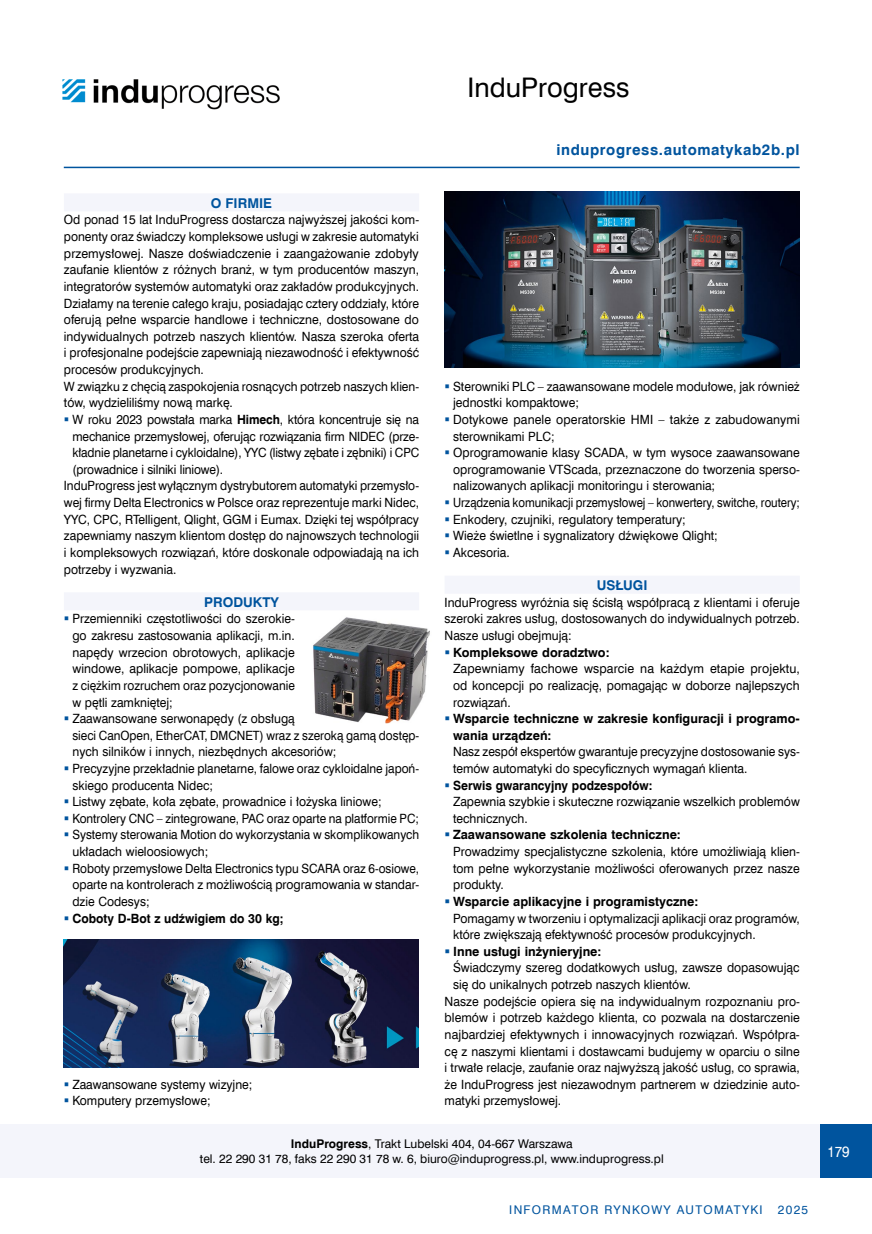
<style>
.page{position:relative;width:872px;height:1234px;background:#fff}
.page>*{position:absolute;margin:0;border:0;box-sizing:border-box;transform-origin:0 0}
.prezFirma{font:27px "Swis 721 EU";color:#000}
.PrezWwwLewa{font:700 15px "Swis 721 EU";letter-spacing:.04em;color:#00549e}
.t1{font:15px "Swis 721 EU";color:#fff;scale:.9 1}
.prezŚródtytuł{font:700 13.5px "Swis 721 EU";color:#00549e}
.prezPodstawowy{font:12.75px/16.6px "Swis 721 EU";color:#000;text-align:justify;scale:.95 1}
.prezPodstawowy-2{font:12.75px/16.6px "Swis 721 EU";color:#000;scale:.94 1}
.prezPodstawowy-3{font:12.75px/16.6px "Swis 721 EU";color:#000;scale:.96 1}
.prezPodstawowy-4{font:12.75px/16.6px "Swis 721 EU";color:#000;scale:.93 1}
.t2{font:700 12.75px/16.6px "Swis 721 EU";color:#000}
.prezPodstawowy-5{font:12.75px/16.6px "Swis 721 EU";color:#000;text-align:justify}
.prezPodstawowy-6{font:12.75px "Swis 721 EU";color:#000;scale:.89 1}
.t3{font:700 12.75px "Swis 721 EU";color:#000;scale:.95 1}
.prezPodstawowy-7{font:12.75px "Swis 721 EU";color:#000;scale:.92 1}
.prezStopka{font:12px "Swis 721 EU";color:#000}
.t4{font:12px "Swis 721 EU";letter-spacing:.11em;color:#00549e}
.s1{font-weight:700}
</style>
<div class="page">
<div style="left:0;top:1124px;width:872px;height:53px;background:#f4f5fb"></div>
<div style="left:821px;top:1124px;width:51px;height:53px;background:#00549e"></div>
<hr style="left:64px;top:167px;width:735px;height:1px;background:#00549e">
<img style="left:62px;top:79px;width:218px;height:30px">
<div style="left:64px;top:193px;width:355px;height:18px;background:#f4f5fb"></div>
<div style="left:64px;top:592px;width:355px;height:18px;background:#f4f5fb"></div>
<div style="left:444px;top:575px;width:356px;height:18px;background:#f4f5fb"></div>
<img style="left:313px;top:617px;width:117px;height:106px">
<img style="left:444px;top:191px;width:355px;height:176px">
<img style="left:64px;top:939px;width:355px;height:128px">
<p class="prezFirma" style="left:467px;top:71px;width:163px">InduProgress</p>
<p class="prezŚródtytuł" style="left:211px;top:194px;width:63px">O FIRMIE</p>
<p class="prezPodstawowy" style="left:64px;top:212px;width:375px">Od ponad 15 lat InduProgress dostarcza najwyższej jakości kom&shy;ponenty oraz świadczy kompleksowe usługi w zakresie automatyki przemysłowej. Nasze doświadczenie i zaangażowanie zdobyły zaufanie klientów z różnych branż, w tym producentów maszyn, integratorów systemów automatyki oraz zakładów produkcyjnych.</p>
<p class="prezPodstawowy" style="left:64px;top:295px;width:375px">Działamy na terenie całego kraju, posiadając cztery oddziały, które oferują pełne wsparcie handlowe i techniczne, dostosowane do indywidualnych potrzeb naszych klientów. Nasza szeroka oferta i profesjonalne podejście zapewniają niezawodność i efektywność procesów produkcyjnych.</p>
<p class="prezPodstawowy-2" style="left:64px;top:378px;width:379px">W związku z chęcią zaspokojenia rosnących potrzeb naszych klien&shy;tów, wydzieliliśmy nową markę.</p>
<p class="prezPodstawowy-2" style="left:72px;top:411px;width:370px;text-align:justify">W roku 2023 powstała marka <span class="s1">Himech</span>, która koncentruje się na mechanice przemysłowej, oferując rozwiązania firm NIDEC (prze&shy;kładnie planetarne i cykloidalne), YYC (listwy zębate i zębniki) i CPC (prowadnice i silniki liniowe).</p>
<p class="prezPodstawowy-2" style="left:64px;top:478px;width:379px;text-align:justify">InduProgress jest wyłącznym dystrybutorem automatyki przemysło&shy;wej firmy Delta Electronics w Polsce oraz reprezentuje marki Nidec, YYC, CPC, RTelligent, Qlight, GGM i Eumax. Dzięki tej współpracy zapewniamy naszym klientom dostęp do najnowszych technologii</p>
<p class="prezPodstawowy" style="left:64px;top:544px;width:375px">i kompleksowych rozwiązań, które doskonale odpowiadają na ich potrzeby i wyzwania.</p>
<p class="prezŚródtytuł" style="left:204px;top:593px;width:76px">PRODUKTY</p>
<p class="prezPodstawowy" style="left:72px;top:610px;width:236px">Przemienniki częstotliwości do szerokie&shy;go zakresu zastosowania aplikacji, m.in. napędy wrzecion obrotowych, aplikacje windowe, aplikacje pompowe, aplikacje z ciężkim rozruchem oraz pozycjonowanie w pętli zamkniętej;</p>
<p class="prezPodstawowy" style="left:72px;top:710px;width:366px;text-align:left">Zaawansowane serwonapędy (z obsługą<br>sieci CanOpen, EtherCAT, DMCNET) wraz z szeroką gamą dostęp&shy;nych silników i innych, niezbędnych akcesoriów;</p>
<p class="prezPodstawowy-4" style="left:72px;top:760px;width:374px">Precyzyjne przekładnie planetarne, falowe oraz cykloidalne japoń&shy;skiego producenta Nidec;</p>
<p class="prezPodstawowy" style="left:72px;top:793px;width:327px">Listwy zębate, koła zębate, prowadnice i łożyska liniowe;</p>
<p class="prezPodstawowy-7" style="left:72px;top:810px;width:378px">Kontrolery CNC – zintegrowane, PAC oraz oparte na platformie PC;</p>
<p class="prezPodstawowy-4" style="left:72px;top:826px;width:374px">Systemy sterowania Motion do wykorzystania w skomplikowanych układach wieloosiowych;</p>
<p class="prezPodstawowy-4" style="left:72px;top:860px;width:374px;text-align:justify">Roboty przemysłowe Delta Electronics typu SCARA oraz 6-osiowe, oparte na kontrolerach z możliwością programowania w standar&shy;dzie Codesys;</p>
<p class="t3" style="left:72px;top:909px;width:224px">Coboty D-Bot z udźwigiem do 30 kg;</p>
<p class="prezPodstawowy" style="left:72px;top:1076px;width:191px">Zaawansowane systemy wizyjne;</p>
<p class="prezPodstawowy" style="left:72px;top:1092px;width:147px">Komputery przemysłowe;</p>
<p class="PrezWwwLewa" style="left:556px;top:140px;width:245px">induprogress.automatykab2b.pl</p>
<p class="prezPodstawowy" style="left:453px;top:378px;width:366px">Sterowniki PLC – zaawansowane modele modułowe, jak również jednostki kompaktowe;</p>
<p class="prezPodstawowy-3" style="left:453px;top:411px;width:362px">Dotykowe panele operatorskie HMI – także z zabudowanymi sterownikami PLC;</p>
<p class="prezPodstawowy" style="left:453px;top:444px;width:366px">Oprogramowanie klasy SCADA, w tym wysoce zaawansowane oprogramowanie VTScada, przeznaczone do tworzenia sperso&shy;nalizowanych aplikacji monitoringu i sterowania;</p>
<p class="prezPodstawowy-6" style="left:453px;top:494px;width:391px">Urządzenia komunikacji przemysłowej – konwertery, switche, routery;</p>
<p class="prezPodstawowy" style="left:453px;top:511px;width:246px">Enkodery, czujniki, regulatory temperatury;</p>
<p class="prezPodstawowy" style="left:453px;top:527px;width:280px">Wieże świetlne i sygnalizatory dźwiękowe Qlight;</p>
<p class="prezPodstawowy" style="left:453px;top:544px;width:61px">Akcesoria.</p>
<p class="prezŚródtytuł" style="left:597px;top:576px;width:52px">USŁUGI</p>
<p class="prezPodstawowy" style="left:444px;top:594px;width:375px">InduProgress wyróżnia się ścisłą współpracą z klientami i oferuje szeroki zakres usług, dostosowanych do indywidualnych potrzeb.<br>Nasze usługi obejmują:</p>
<p class="t2" style="left:453px;top:644px;width:158px">Kompleksowe doradztwo:</p>
<p class="prezPodstawowy-5" style="left:453px;top:660px;width:348px">Zapewniamy fachowe wsparcie na każdym etapie projektu, od koncepcji po realizację, pomagając w doborze najlepszych rozwiązań.</p>
<p class="t2" style="left:453px;top:710px;width:348px">Wsparcie techniczne w zakresie konfiguracji i programo&shy;wania urządzeń:</p>
<p class="prezPodstawowy-2" style="left:453px;top:743px;width:370px">Nasz zespół ekspertów gwarantuje precyzyjne dostosowanie sys&shy;temów automatyki do specyficznych wymagań klienta.</p>
<p class="t3" style="left:453px;top:777px;width:211px">Serwis gwarancyjny podzespołów:</p>
<p class="prezPodstawowy" style="left:453px;top:793px;width:366px">Zapewnia szybkie i skuteczne rozwiązanie wszelkich problemów technicznych.</p>
<p class="t2" style="left:453px;top:827px;width:229px">Zaawansowane szkolenia techniczne:</p>
<p class="prezPodstawowy" style="left:453px;top:843px;width:366px">Prowadzimy specjalistyczne szkolenia, które umożliwiają klien&shy;tom pełne wykorzystanie możliwości oferowanych przez nasze produkty.</p>
<p class="t2" style="left:453px;top:893px;width:247px">Wsparcie aplikacyjne i programistyczne:</p>
<p class="prezPodstawowy" style="left:453px;top:909px;width:366px">Pomagamy w tworzeniu i optymalizacji aplikacji oraz programów, które zwiększają efektywność procesów produkcyjnych.</p>
<p class="t2" style="left:453px;top:943px;width:150px">Inne usługi inżynieryjne:</p>
<p class="prezPodstawowy" style="left:453px;top:959px;width:366px">Świadczymy szereg dodatkowych usług, zawsze dopasowując się do unikalnych potrzeb naszych klientów.</p>
<p class="prezPodstawowy-3" style="left:444px;top:992px;width:371px;text-align:justify">Nasze podejście opiera się na indywidualnym rozpoznaniu pro&shy;blemów i potrzeb każdego klienta, co pozwala na dostarczenie najbardziej efektywnych i innowacyjnych rozwiązań. Współpra&shy;cę z naszymi klientami i dostawcami budujemy w oparciu o silne i trwałe relacje, zaufanie oraz najwyższą jakość usług, co sprawia, że InduProgress jest niezawodnym partnerem w dziedzinie auto&shy;matyki przemysłowej.</p>
<p class="prezStopka" style="left:291px;top:1136px;width:283px"><span class="s1">InduProgress</span>, Trakt Lubelski 404, 04-667 Warszawa</p>
<p class="prezStopka" style="left:200px;top:1150px;width:465px">tel. 22 290 31 78, faks 22 290 31 78 w. 6, biuro@induprogress.pl, www.induprogress.pl</p>
<p class="t4" style="left:509px;top:1201px;width:255px">INFORMATOR RYNKOWY AUTOMATYKI</p>
<p class="t4" style="left:778px;top:1201px;width:32px">2025</p>
<p class="t1" style="left:827px;top:1141px;width:26px">179</p>
</div>
